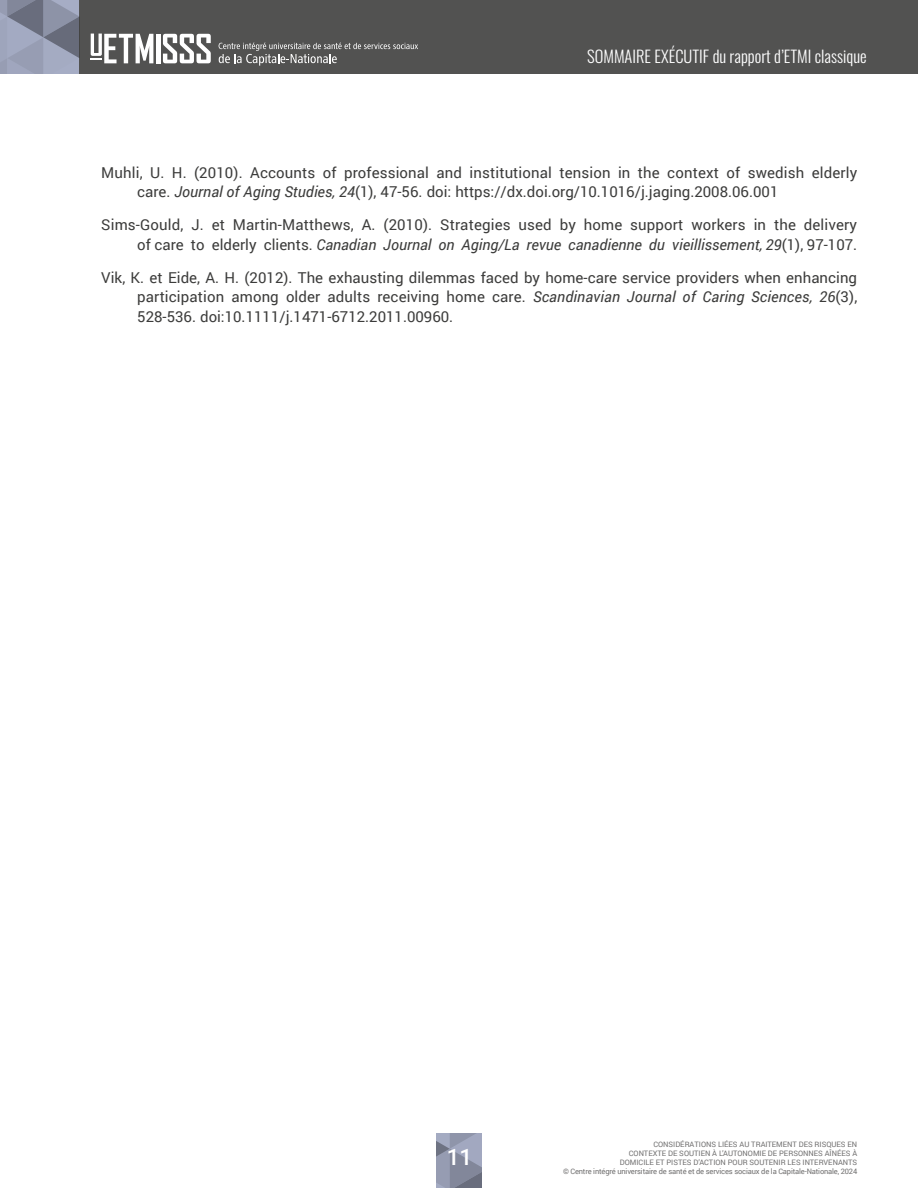
<style>
.page{position:relative;width:918px;height:1188px;background:#fff}
.page>*{position:absolute;margin:0;border:0;box-sizing:border-box;transform-origin:0 0}
.t1{font:500 22.5px "Roboto";color:#fff}
.t2{font:300 16.5px "Oswald";color:#fff}
.t3{font:15px/19.5px "Roboto";letter-spacing:.01em;color:#3c3c3b}
.t4{font:7.5px/9px "Roboto";color:#706f6f;text-align:right}
.s1{font-style:italic}
</style>
<div class="page">
<svg style="left:436px;top:1134px;width:46px;height:54px;background:#8d93a7"></svg>
<div style="left:0;top:0;width:918px;height:74px;background:#525251"></div>
<svg style="left:0;top:0;width:79px;height:74px;background:#8e94a8"></svg>
<hr style="left:156px;top:34px;width:4px;height:29px;background:#fff">
<svg style="left:163px;top:34px;width:48px;height:29px"></svg>
<svg style="left:91px;top:34px;width:62px;height:29px"></svg>
<svg style="left:219px;top:43px;width:199px;height:23px"></svg>
<p class="t2" style="left:587px;top:42px;width:281px">SOMMAIRE EXÉCUTIF du rapport d’ETMI classique</p>
<p class="t3" style="left:137px;top:162px;width:721px;text-indent:-36px">Muhli, U. H. (2010). Accounts of professional and institutional tension in the context of swedish elderly care. <span class="s1">Journal of Aging Studies, 24</span>(1), 47-56. doi: https://dx.doi.org/10.1016/j.jaging.2008.06.001</p>
<p class="t3" style="left:101px;top:215px;width:758px;text-align:right">Sims-Gould, J. et Martin-Matthews, A. (2010). Strategies used by home support workers in the delivery of care to elderly clients. <span class="s1">Canadian Journal on Aging/La revue canadienne du vieillissement, 29</span>(1), 97-107.</p>
<p class="t3" style="left:137px;top:267px;width:722px;text-align:justify;text-indent:-36px">Vik, K. et Eide, A. H. (2012). The exhausting dilemmas faced by home-care service providers when enhancing participation among older adults receiving home care. <span class="s1">Scandinavian Journal of Caring Sciences, 26</span>(3), 528-536. doi:10.1111/j.1471-6712.2011.00960.</p>
<h1 class="t1" style="left:447px;top:1141px;width:27px">11</h1>
<p class="t4" style="left:563px;top:1140px;width:296px">CONSIDÉRATIONS LIÉES AU TRAITEMENT DES RISQUES EN<br>CONTEXTE DE SOUTIEN À L’AUTONOMIE DE PERSONNES AÎNÉES À<br>DOMICILE ET PISTES D’ACTION POUR SOUTENIR LES INTERVENANTS<br>© Centre intégré universitaire de santé et de services sociaux de la Capitale-Nationale, 2024</p>
</div>
